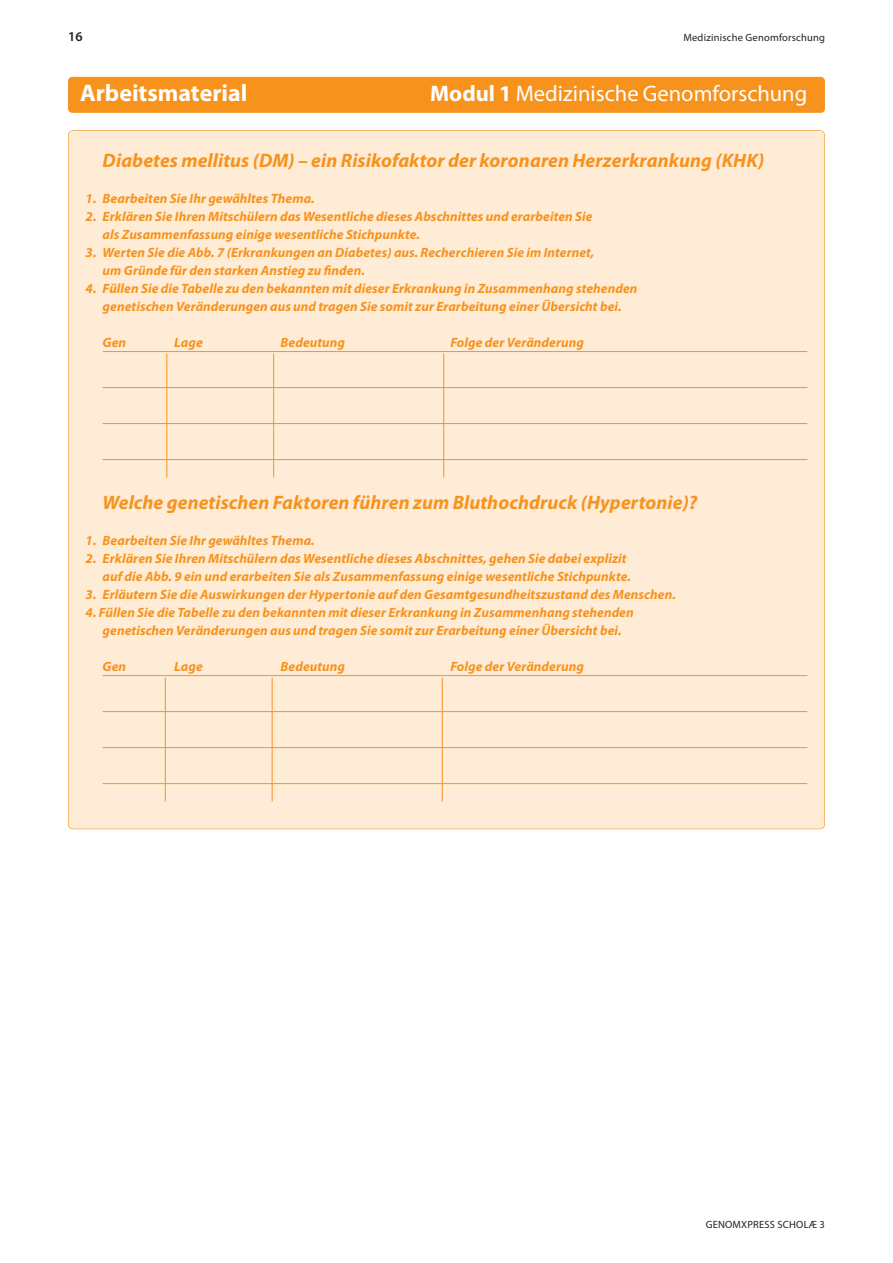
<style>
.page{position:relative;width:893px;height:1263px;background:#fff}
.page>*{position:absolute;margin:0;border:0;box-sizing:border-box;transform-origin:0 0}
.t1{font:700 24px "Myriad Pro";color:#fff}
.t2{font:22.5px "Myriad Pro";color:#fff}
.t3{font:italic 700 19.5px "Myriad Pro";letter-spacing:.005em;color:#f7931d}
.t4{font:italic 700 13.5px/18px "Myriad Pro";letter-spacing:.005em;color:#f7931d}
.t5{font:600 13.5px "Myriad Pro";color:#231f20}
.t6{font:10.5px "Myriad Pro";letter-spacing:.02em;color:#231f20}
.s1{font-weight:700}
</style>
<div class="page">
<div style="left:68px;top:77px;width:757px;height:36px;background:#f7931d;border-radius:4px"></div>
<div style="left:69px;top:131px;width:755px;height:698px;background:#feecd7;border-radius:4px"></div>
<hr style="left:103px;top:351px;width:704px;height:1px;background:#f7931d">
<hr style="left:103px;top:387px;width:704px;height:1px;background:#f7931d">
<hr style="left:103px;top:423px;width:704px;height:1px;background:#f7931d">
<hr style="left:103px;top:459px;width:704px;height:1px;background:#f7931d">
<hr style="left:103px;top:675px;width:704px;height:1px;background:#f7931d">
<hr style="left:103px;top:711px;width:704px;height:1px;background:#f7931d">
<hr style="left:103px;top:747px;width:704px;height:1px;background:#f7931d">
<hr style="left:103px;top:783px;width:704px;height:1px;background:#f7931d">
<hr style="left:166px;top:354px;width:1px;height:124px;background:#f7931d">
<hr style="left:273px;top:354px;width:1px;height:124px;background:#f7931d">
<hr style="left:443px;top:354px;width:1px;height:124px;background:#f7931d">
<hr style="left:165px;top:677px;width:1px;height:124px;background:#f7931d">
<hr style="left:272px;top:677px;width:1px;height:124px;background:#f7931d">
<hr style="left:442px;top:677px;width:1px;height:124px;background:#f7931d">
<p class="t5" style="left:68px;top:31px;width:16px">16</p>
<p class="t6" style="left:683px;top:33px;width:143px">Medizinische Genomforschung</p>
<h1 class="t1" style="left:80px;top:83px;width:168px">Arbeitsmaterial</h1>
<h2 class="t2" style="left:430px;top:85px;width:379px"><span class="s1">Modul 1</span> Medizinische Genomforschung</h2>
<h3 class="t3" style="left:103px;top:153px;width:663px">Diabetes mellitus (DM) – ein Risikofaktor der koronaren Herzerkrankung (KHK)</h3>
<p class="t4" style="left:86px;top:190px;width:231px">1. Bearbeiten Sie Ihr gewähltes Thema.</p>
<p class="t4" style="left:103px;top:208px;width:491px;text-indent:-17px">2. Erklären Sie Ihren Mitschülern das Wesentliche dieses Abschnittes und erarbeiten Sie als Zusammenfassung einige wesentliche Stichpunkte.</p>
<p class="t4" style="left:103px;top:244px;width:493px;text-indent:-17px">3. Werten Sie die Abb. 7 (Erkrankungen an Diabetes) aus. Recherchieren Sie im Internet, um Gründe für den starken Anstieg zu finden.</p>
<p class="t4" style="left:86px;top:280px;width:553px;text-align:center">4. Füllen Sie die Tabelle zu den bekannten mit dieser Erkrankung in Zusammenhang stehenden genetischen Veränderungen aus und tragen Sie somit zur Erarbeitung einer Übersicht bei.</p>
<p class="t4" style="left:103px;top:334px;width:25px">Gen</p>
<p class="t4" style="left:174px;top:334px;width:30px">Lage</p>
<p class="t4" style="left:281px;top:334px;width:66px">Bedeutung</p>
<p class="t4" style="left:450px;top:334px;width:135px">Folge der Veränderung</p>
<h3 class="t3" style="left:103px;top:495px;width:596px">Welche genetischen Faktoren führen zum Bluthochdruck (Hypertonie)?</h3>
<p class="t4" style="left:86px;top:532px;width:231px">1. Bearbeiten Sie Ihr gewähltes Thema.</p>
<p class="t4" style="left:103px;top:550px;width:530px;text-indent:-17px">2. Erklären Sie Ihren Mitschülern das Wesentliche dieses Abschnittes, gehen Sie dabei explizit auf die Abb. 9 ein und erarbeiten Sie als Zusammenfassung einige wesentliche Stichpunkte.</p>
<p class="t4" style="left:86px;top:586px;width:592px">3. Erläutern Sie die Auswirkungen der Hypertonie auf den Gesamtgesundheitszustand des Menschen.</p>
<p class="t4" style="left:86px;top:604px;width:550px;text-align:center">4. Füllen Sie die Tabelle zu den bekannten mit dieser Erkrankung in Zusammenhang stehenden genetischen Veränderungen aus und tragen Sie somit zur Erarbeitung einer Übersicht bei.</p>
<p class="t4" style="left:103px;top:658px;width:25px">Gen</p>
<p class="t4" style="left:174px;top:658px;width:30px">Lage</p>
<p class="t4" style="left:281px;top:658px;width:66px">Bedeutung</p>
<p class="t4" style="left:450px;top:658px;width:135px">Folge der Veränderung</p>
<p class="t6" style="left:706px;top:1221px;width:121px">GENOMXPRESS SCHOLÆ 3</p>
</div>
